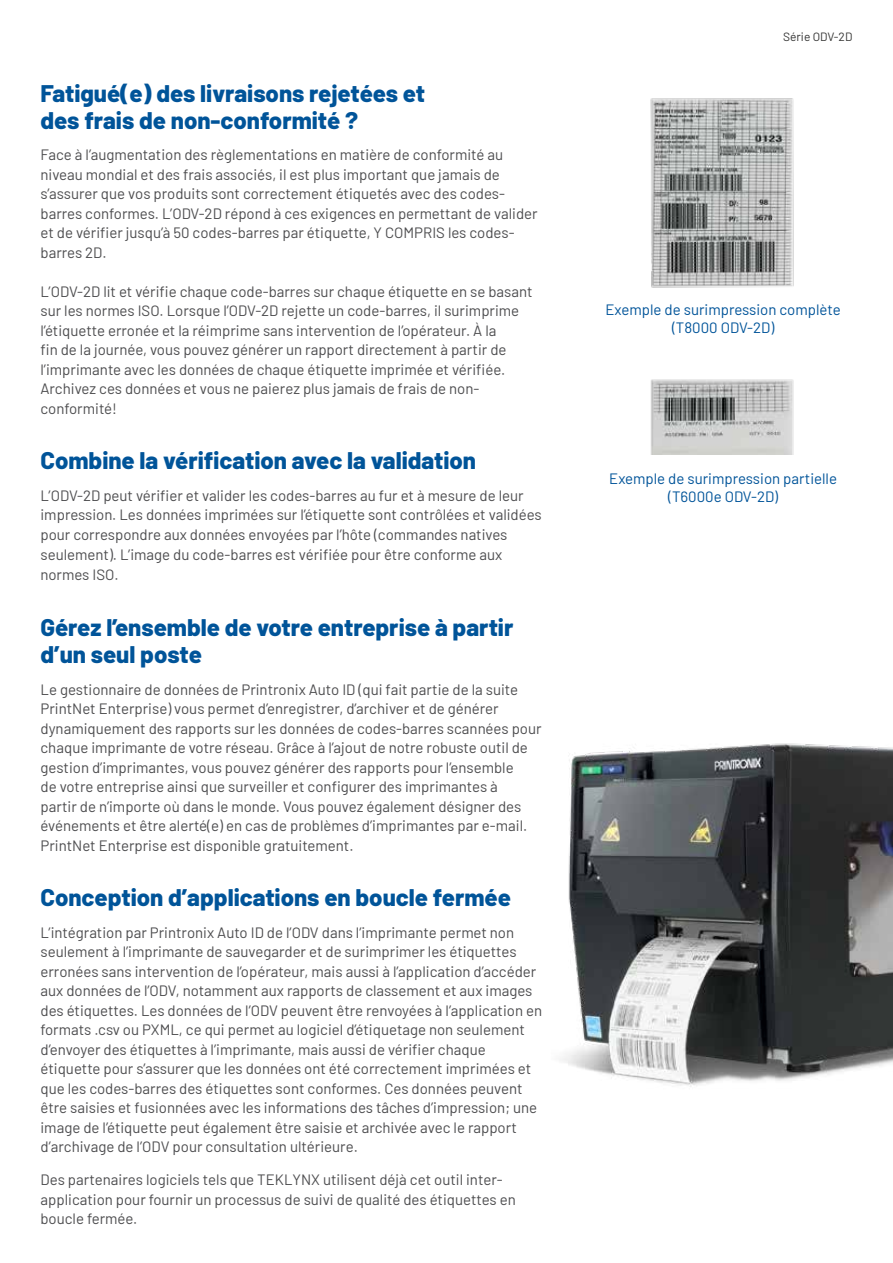
<style>
.page{position:relative;width:893px;height:1263px;background:#fff}
.page>*{position:absolute;margin:0;border:0;box-sizing:border-box;transform-origin:0 0}
.t1{font:800 24px/27px "Barlow";color:#005499}
.t2{font:15px/19.5px "Barlow";color:#4d4d4f}
.t3{font:15px/18px "Barlow";color:#005499;text-align:center}
.t4{font:12px "Barlow";color:#343433}
</style>
<div class="page">
<img style="left:560px;top:743px;width:333px;height:344px">
<img style="left:650px;top:379px;width:144px;height:75px">
<img style="left:650px;top:98px;width:144px;height:190px">
<h1 class="t1" style="left:40px;top:78px;width:386px">Fatigué(e) des livraisons rejetées et des frais de non-conformité ?</h1>
<p class="t2" style="left:40px;top:144px;width:499px">Face à l’augmentation des règlementations en matière de conformité au niveau mondial et des frais associés, il est plus important que jamais de s’assurer que vos produits sont correctement étiquetés avec des codes&shy;barres conformes. L’ODV-2D répond à ces exigences en permettant de valider et de vérifier jusqu’à 50 codes-barres par étiquette, Y COMPRIS les codes&shy;barres 2D.</p>
<p class="t2" style="left:40px;top:281px;width:494px">L’ODV-2D lit et vérifie chaque code-barres sur chaque étiquette en se basant sur les normes ISO. Lorsque l’ODV-2D rejette un code-barres, il surimprime l’étiquette erronée et la réimprime sans intervention de l’opérateur. À la<br>fin de la journée, vous pouvez générer un rapport directement à partir de l’imprimante avec les données de chaque étiquette imprimée et vérifiée.<br>Archivez ces données et vous ne paierez plus jamais de frais de non&shy;conformité!</p>
<h1 class="t1" style="left:40px;top:446px;width:437px">Combine la vérification avec la validation</h1>
<p class="t2" style="left:40px;top:484px;width:503px">L’ODV-2D peut vérifier et valider les codes-barres au fur et à mesure de leur impression. Les données imprimées sur l’étiquette sont contrôlées et validées pour correspondre aux données envoyées par l’hôte (commandes natives seulement). L’image du code-barres est vérifiée pour être conforme aux normes ISO.</p>
<h1 class="t1" style="left:40px;top:612px;width:474px">Gérez l’ensemble de votre entreprise à partir d’un seul poste</h1>
<p class="t2" style="left:41px;top:678px;width:503px">Le gestionnaire de données de Printronix Auto ID (qui fait partie de la suite PrintNet Enterprise) vous permet d’enregistrer, d’archiver et de générer dynamiquement des rapports sur les données de codes-barres scannées pour chaque imprimante de votre réseau. Grâce à l’ajout de notre robuste outil de gestion d’imprimantes, vous pouvez générer des rapports pour l’ensemble<br>de votre entreprise ainsi que surveiller et configurer des imprimantes à<br>partir de n’importe où dans le monde. Vous pouvez également désigner des événements et être alerté(e) en cas de problèmes d’imprimantes par e-mail.<br>PrintNet Enterprise est disponible gratuitement.</p>
<h1 class="t1" style="left:41px;top:882px;width:472px">Conception d’applications en boucle fermée</h1>
<p class="t2" style="left:40px;top:921px;width:503px">L’intégration par Printronix Auto ID de l’ODV dans l’imprimante permet non seulement à l’imprimante de sauvegarder et de surimprimer les étiquettes erronées sans intervention de l’opérateur, mais aussi à l’application d’accéder aux données de l’ODV, notamment aux rapports de classement et aux images des étiquettes. Les données de l’ODV peuvent être renvoyées à l’application en formats .csv ou PXML, ce qui permet au logiciel d’étiquetage non seulement d’envoyer des étiquettes à l’imprimante, mais aussi de vérifier chaque étiquette pour s’assurer que les données ont été correctement imprimées et que les codes-barres des étiquettes sont conformes. Ces données peuvent être saisies et fusionnées avec les informations des tâches d’impression; une image de l’étiquette peut également être saisie et archivée avec le rapport d’archivage de l’ODV pour consultation ultérieure.</p>
<p class="t2" style="left:40px;top:1169px;width:477px">Des partenaires logiciels tels que TEKLYNX utilisent déjà cet outil inter&shy;application pour fournir un processus de suivi de qualité des étiquettes en boucle fermée.</p>
<p class="t4" style="left:783px;top:27px;width:71px">Série ODV-2D</p>
<p class="t3" style="left:606px;top:299px;width:237px">Exemple de surimpression complète (T8000 ODV-2D)</p>
<p class="t3" style="left:609px;top:468px;width:229px">Exemple de surimpression partielle (T6000e ODV-2D)</p>
</div>
